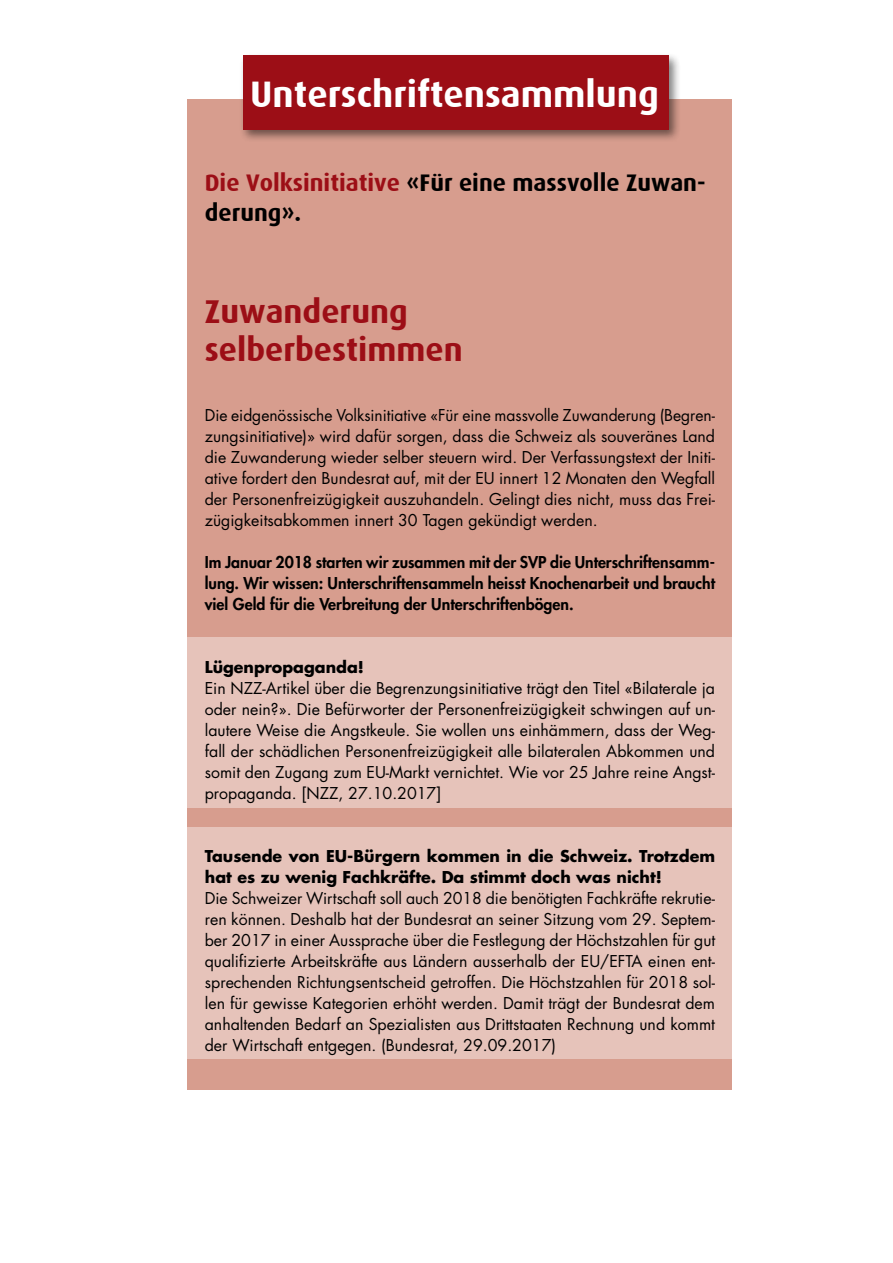
<style>
.page{position:relative;width:893px;height:1263px;background:#fff}
.page>*{position:absolute;margin:0;border:0;box-sizing:border-box;transform-origin:0 0}
.t1{font:700 36.9px "Dax";color:#fff}
.t2{font:700 33px/37.5px "Dax";color:#9c0e16}
.t3{font:700 24px/30px "Dax";color:#000}
.t4{font:15.9px/21px "Futura";color:#000;text-align:justify}
.t5{font:800 15.9px/21px "Futura";color:#000;text-align:justify}
.t6{font:700 15.9px/21px "Futura";color:#000}
.s1{color:#9c0e16}
</style>
<div class="page">
<div style="left:188px;top:100px;width:544px;height:990px;background:#d79d8e"></div>
<div style="left:239px;top:52px;width:442px;height:91px;background:#000;opacity:.5"></div>
<div style="left:243px;top:56px;width:426px;height:74px;background:#9c0e16"></div>
<div style="left:182px;top:637px;width:574px;height:171px;background:#e6c3ba"></div>
<div style="left:187px;top:828px;width:545px;height:231px;background:#e6c3ba"></div>
<h1 class="t1" style="left:250px;top:73px;width:410px">Unterschriftensammlung</h1>
<h3 class="t3" style="left:205px;top:168px;width:502px"><span class="s1">Die Volksinitiative</span> «Für eine massvolle Zuwan&shy;derung».</h3>
<h2 class="t2" style="left:205px;top:293px;width:259px">Zuwanderung selberbestimmen</h2>
<p class="t4" style="left:205px;top:404px;width:512px">Die eidgenössische Volksinitiative «Für eine massvolle Zuwanderung (Begren&shy;zungsinitiative)» wird dafür sorgen, dass die Schweiz als souveränes Land die Zuwanderung wieder selber steuern wird. Der Verfassungstext der Initi&shy;ative fordert den Bundesrat auf, mit der EU innert 12 Monaten den Wegfall der Personenfreizügigkeit auszuhandeln. Gelingt dies nicht, muss das Frei&shy;zügigkeitsabkommen innert 30 Tagen gekündigt werden.</p>
<p class="t5" style="left:205px;top:551px;width:512px">Im Januar 2018 starten wir zusammen mit der SVP die Unterschriftensamm&shy;lung. Wir wissen: Unterschriftensammeln heisst Knochenarbeit und braucht viel Geld für die Verbreitung der Unterschriftenbögen.</p>
<p class="t6" style="left:205px;top:656px;width:161px">Lügenpropaganda!</p>
<p class="t4" style="left:205px;top:677px;width:512px">Ein NZZ-Artikel über die Begrenzungsinitiative trägt den Titel «Bilaterale ja oder nein?». Die Befürworter der Personenfreizügigkeit schwingen auf un&shy;lautere Weise die Angstkeule. Sie wollen uns einhämmern, dass der Weg&shy;fall der schädlichen Personenfreizügigkeit alle bilateralen Abkommen und somit den Zugang zum EU-Markt vernichtet. Wie vor 25 Jahre reine Angst&shy;propaganda. [NZZ, 27.10.2017]</p>
<p class="t6" style="left:205px;top:845px;width:512px">Tausende von EU-Bürgern kommen in die Schweiz. Trotzdem hat es zu wenig Fachkräfte. Da stimmt doch was nicht!</p>
<p class="t4" style="left:205px;top:887px;width:512px">Die Schweizer Wirtschaft soll auch 2018 die benötigten Fachkräfte rekrutie&shy;ren können. Deshalb hat der Bundesrat an seiner Sitzung vom 29. Septem&shy;ber 2017 in einer Aussprache über die Festlegung der Höchstzahlen für gut qualifizierte Arbeitskräfte aus Ländern ausserhalb der EU/EFTA einen ent&shy;sprechenden Richtungsentscheid getroffen. Die Höchstzahlen für 2018 sol&shy;len für gewisse Kategorien erhöht werden. Damit trägt der Bundesrat dem anhaltenden Bedarf an Spezialisten aus Drittstaaten Rechnung und kommt der Wirtschaft entgegen. (Bundesrat, 29.09.2017)</p>
</div>
